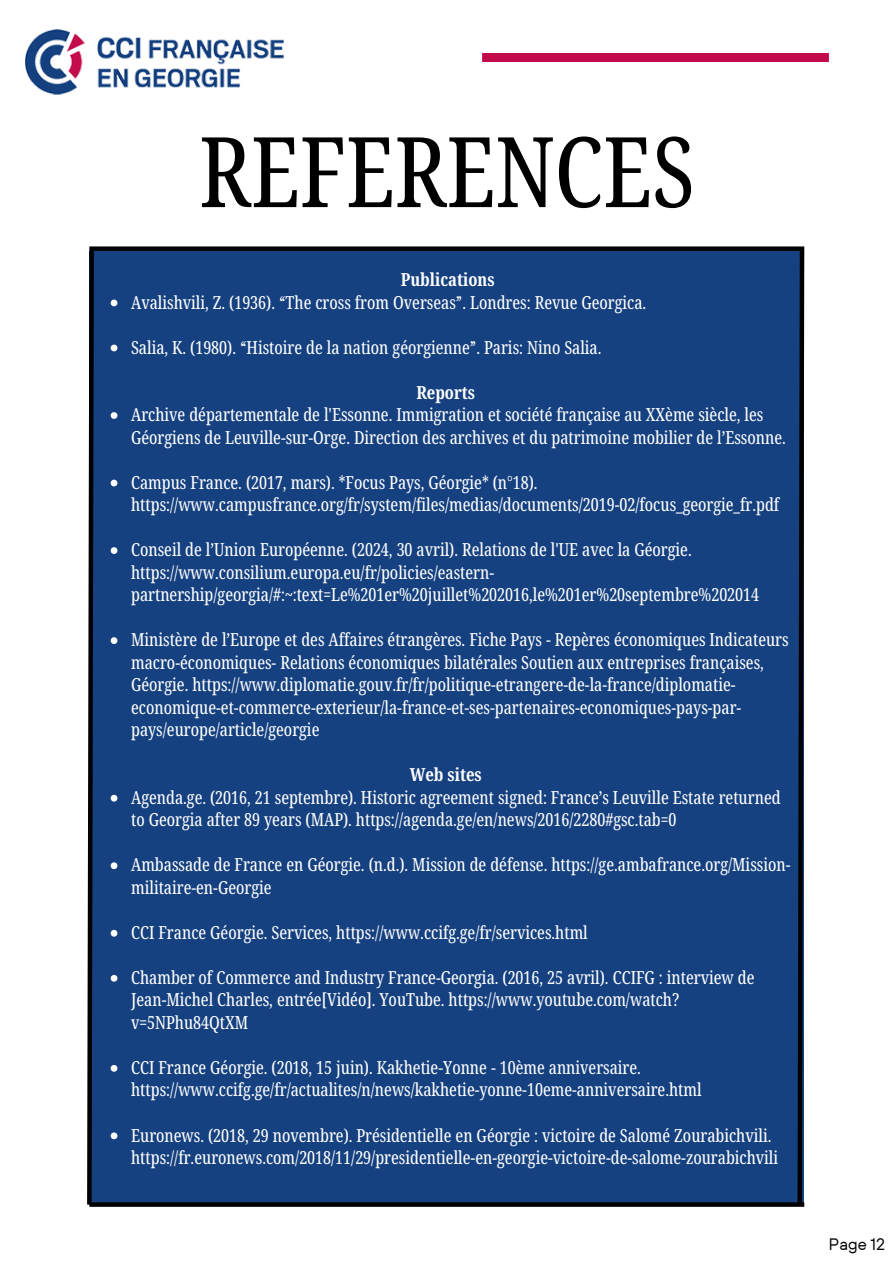
<style>
.page{position:relative;width:894px;height:1264px;background:#fff}
.page>*{position:absolute;margin:0;border:0;box-sizing:border-box;transform-origin:0 0}
.t1{font:extra-condensed 97.5px "Noto Serif Ethiopic";color:#000001}
.t2{font:extra-condensed 18px/22.5px "Noto Serif Ethiopic";color:#fff}
.t3{font:700 extra-condensed 18px "Noto Serif Ethiopic";color:#fff}
.t4{font:16.5px "TT Hoves";color:#000001}
</style>
<div class="page">
<img style="left:26px;top:29px;width:257px;height:66px">
<div style="left:89px;top:251px;width:715px;height:953px;background:#164180"></div>
<svg style="left:111px;top:299px;width:6px;height:7px"></svg>
<svg style="left:111px;top:344px;width:6px;height:7px"></svg>
<svg style="left:111px;top:412px;width:6px;height:7px"></svg>
<svg style="left:111px;top:479px;width:6px;height:7px"></svg>
<svg style="left:111px;top:547px;width:6px;height:7px"></svg>
<svg style="left:111px;top:637px;width:6px;height:7px"></svg>
<svg style="left:111px;top:794px;width:6px;height:7px"></svg>
<svg style="left:111px;top:862px;width:6px;height:7px"></svg>
<svg style="left:111px;top:929px;width:6px;height:7px"></svg>
<svg style="left:111px;top:974px;width:6px;height:7px"></svg>
<svg style="left:111px;top:1065px;width:6px;height:6px"></svg>
<svg style="left:111px;top:1132px;width:6px;height:7px"></svg>
<div style="left:89px;top:246px;width:715px;height:5px;background:#000001"></div>
<svg style="left:96px;top:1202px;width:699px;height:4px;background:#01050b"></svg>
<svg style="left:87px;top:246px;width:9px;height:961px"></svg>
<svg style="left:795px;top:246px;width:10px;height:961px"></svg>
<div style="left:482px;top:53px;width:346px;height:9px;background:#c30a4a"></div>
<h1 class="t1" style="left:199px;top:103px;width:496px">REFERENCES</h1>
<h2 class="t3" style="left:401px;top:267px;width:95px">Publications</h2>
<p class="t2" style="left:131px;top:290px;width:516px">Avalishvili, Z. (1936). “The cross from Overseas”. Londres: Revue Georgica.</p>
<p class="t2" style="left:131px;top:335px;width:472px">Salia, K. (1980). “Histoire de la nation géorgienne”. Paris: Nino Salia.</p>
<h2 class="t3" style="left:416px;top:379px;width:60px">Reports</h2>
<p class="t2" style="left:131px;top:403px;width:656px">Archive départementale de l'Essonne. Immigration et société française au XXème siècle, les<br>Géorgiens de Leuville-sur-Orge. Direction des archives et du patrimoine mobilier de l’Essonne.</p>
<p class="t2" style="left:131px;top:470px;width:649px">Campus France. (2017, mars). *Focus Pays, Géorgie* (n°18). https://www.campusfrance.org/fr/system/files/medias/documents/2019-02/focus_georgie_fr.pdf</p>
<p class="t2" style="left:131px;top:538px;width:629px">Conseil de l’Union Européenne. (2024, 30 avril). Relations de l'UE avec la Géorgie. https://www.consilium.europa.eu/fr/policies/eastern&shy;partnership/georgia/#:~:text=Le%201er%20juillet%202016,le%201er%20septembre%202014</p>
<p class="t2" style="left:131px;top:628px;width:659px">Ministère de l’Europe et des Affaires étrangères. Fiche Pays - Repères économiques Indicateurs macro-économiques- Relations économiques bilatérales Soutien aux entreprises françaises, Géorgie. https://www.diplomatie.gouv.fr/fr/politique-etrangere-de-la-france/diplomatie&shy;economique-et-commerce-exterieur/la-france-et-ses-partenaires-economiques-pays-par&shy;pays/europe/article/georgie</p>
<h2 class="t3" style="left:409px;top:762px;width:73px">Web sites</h2>
<p class="t2" style="left:131px;top:785px;width:650px">Agenda.ge. (2016, 21 septembre). Historic agreement signed: France’s Leuville Estate returned to Georgia after 89 years (MAP). https://agenda.ge/en/news/2016/2280#gsc.tab=0</p>
<p class="t2" style="left:131px;top:853px;width:660px">Ambassade de France en Géorgie. (n.d.). Mission de défense. https://ge.ambafrance.org/Mission&shy;militaire-en-Georgie</p>
<p class="t2" style="left:131px;top:920px;width:458px">CCI France Géorgie. Services, https://www.ccifg.ge/fr/services.html</p>
<p class="t2" style="left:131px;top:965px;width:624px">Chamber of Commerce and Industry France-Georgia. (2016, 25 avril). CCIFG : interview de<br>Jean-Michel Charles, entrée[Vidéo]. YouTube. https://www.youtube.com/watch? v=5NPhu84QtXM</p>
<p class="t2" style="left:131px;top:1055px;width:572px">CCI France Géorgie. (2018, 15 juin). Kakhetie-Yonne - 10ème anniversaire. https://www.ccifg.ge/fr/actualites/n/news/kakhetie-yonne-10eme-anniversaire.html</p>
<p class="t2" style="left:131px;top:1123px;width:648px">Euronews. (2018, 29 novembre). Présidentielle en Géorgie : victoire de Salomé Zourabichvili. https://fr.euronews.com/2018/11/29/presidentielle-en-georgie-victoire-de-salome-zourabichvili</p>
<p class="t4" style="left:828px;top:1233px;width:57px">Page 12</p>
</div>
